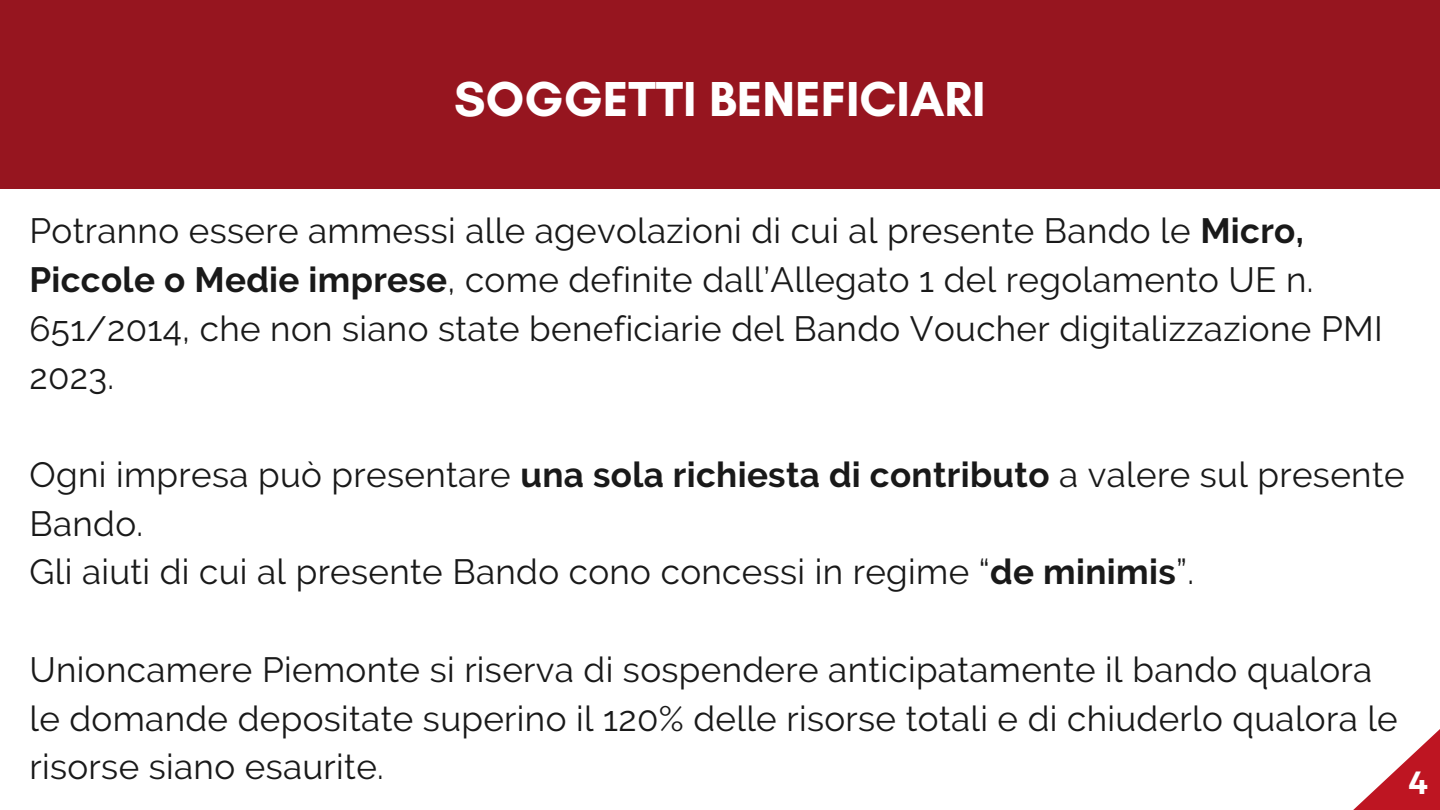
<style>
.page{position:relative;width:1440px;height:810px;background:#96151f}
.page>*{position:absolute;margin:0;border:0;box-sizing:border-box;transform-origin:0 0}
.t1{font:700 50px "Glacial Indifference";color:#fff}
.t2{font:35px/48.8px "Raleway";letter-spacing:.01em;color:#191919}
.t3{font:700 32px "Kief Montaser Semi";color:#fff}
.s1{font-weight:700}
</style>
<div class="page">
<div style="left:0;top:189px;width:1440px;height:621px;background:#fff"></div>
<svg style="left:1353px;top:729px;width:87px;height:81px"></svg>
<h1 class="t1" style="left:454px;top:69px;width:533px">SOGGETTI BENEFICIARI</h1>
<p class="t2" style="left:29px;top:206px;width:1355px">Potranno essere ammessi alle agevolazioni di cui al presente Bando le <span class="s1">Micro, Piccole o Medie imprese</span>, come definite dall’Allegato 1 del regolamento UE n.<br>651/2014, che non siano state beneficiarie del Bando Voucher digitalizzazione PMI 2023.</p>
<p class="t2" style="left:29px;top:450px;width:1377px">Ogni impresa può presentare <span class="s1">una sola richiesta di contributo</span> a valere sul presente<br>Bando.</p>
<p class="t2" style="left:29px;top:548px;width:1166px">Gli aiuti di cui al presente Bando cono concessi in regime “<span class="s1">de minimis</span>”.</p>
<p class="t2" style="left:29px;top:645px;width:1370px">Unioncamere Piemonte si riserva di sospendere anticipatamente il bando qualora le domande depositate superino il 120% delle risorse totali e di chiuderlo qualora le risorse siano esaurite.</p>
<p class="t3" style="left:1409px;top:763px;width:21px">4</p>
</div>
